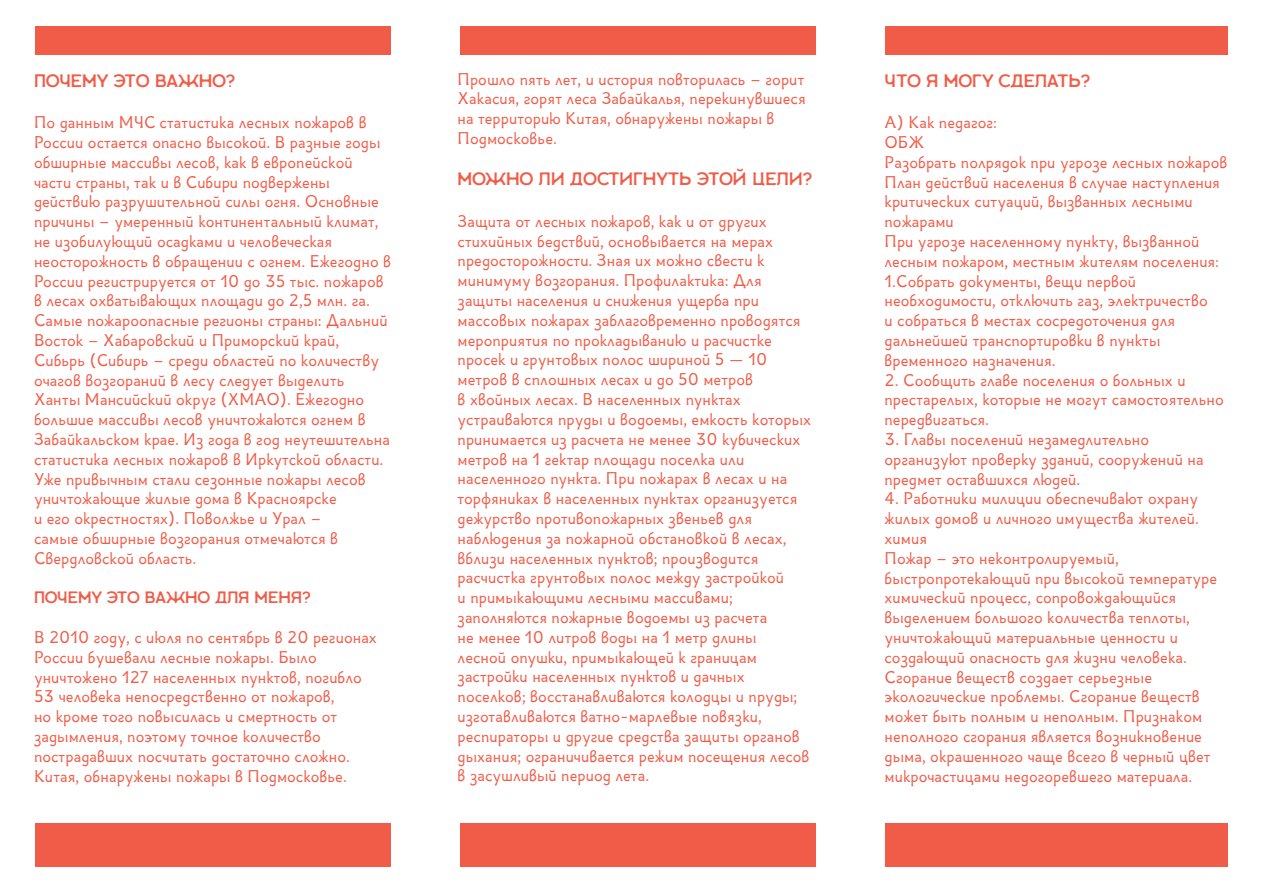
<style>
.page{position:relative;width:1263px;height:893px;background:#fff}
.page>*{position:absolute;margin:0;border:0;box-sizing:border-box;transform-origin:0 0}
.t1{font:18px "Labor Union Small";color:#f15c48}
.t2{font:16.5px/19.8px "ADYS";color:#f15c48}
.t3{font:16.5px "Labor Union Small";letter-spacing:.005em;color:#f15c48}
</style>
<div class="page">
<div style="left:885px;top:26px;width:343px;height:29px;background:#f15c48"></div>
<div style="left:460px;top:26px;width:356px;height:29px;background:#f15c48"></div>
<div style="left:35px;top:26px;width:355px;height:29px;background:#f15c48"></div>
<div style="left:885px;top:824px;width:343px;height:43px;background:#f15c48"></div>
<div style="left:460px;top:824px;width:356px;height:43px;background:#f15c48"></div>
<div style="left:35px;top:824px;width:355px;height:43px;background:#f15c48"></div>
<p class="t1" style="left:34px;top:69px;width:203px">Почему это важно?</p>
<p class="t2" style="left:34px;top:111px;width:359px">По данным МЧС статистика лесных пожаров в России остается опасно высокой. В разные годы обширные массивы лесов, как в европейской части страны, так и в Сибири подвержены действию разрушительной силы огня. Основные причины – умеренный континентальный климат, не изобилующий осадками и человеческая неосторожность в обращении с огнем. Ежегодно в России регистрируется от 10 до 35 тыс. пожаров в лесах охватывающих площади до 2,5 млн. га.<br>Самые пожароопасные регионы страны: Дальний Восток – Хабаровский и Приморский край, Сибьрь (Сибирь – среди областей по количеству очагов возгораний в лесу следует выделить Ханты Мансийский округ (ХМАО). Ежегодно большие массивы лесов уничтожаются огнем в Забайкальском крае. Из года в год неутешительна статистика лесных пожаров в Иркутской области.<br>Уже привычным стали сезонные пожары лесов уничтожающие жилые дома в Красноярске<br>и его окрестностях). Поволжье и Урал –<br>самые обширные возгорания отмечаются в Свердловской область.</p>
<p class="t3" style="left:34px;top:587px;width:278px">Почему это важно для меня?</p>
<p class="t2" style="left:34px;top:626px;width:344px">В 2010 году, с июля по сентябрь в 20 регионах России бушевали лесные пожары. Было уничтожено 127 населенных пунктов, погибло 53 человека непосредственно от пожаров,<br>но кроме того повысилась и смертность от задымления, поэтому точное количество пострадавших посчитать достаточно сложно.<br>Китая, обнаружены пожары в Подмосковье.</p>
<p class="t2" style="left:458px;top:68px;width:350px">Прошло пять лет, и история повторилась – горит Хакасия, горят леса Забайкалья, перекинувшиеся на территорию Китая, обнаружены пожары в Подмосковье.</p>
<p class="t1" style="left:458px;top:168px;width:356px">Можно ли достигнуть этой цели?</p>
<p class="t2" style="left:458px;top:210px;width:355px">Защита от лесных пожаров, как и от других стихийных бедствий, основывается на мерах предосторожности. Зная их можно свести к минимуму возгорания. Профилактика: Для защиты населения и снижения ущерба при массовых пожарах заблаговременно проводятся мероприятия по прокладыванию и расчистке просек и грунтовых полос шириной 5 — 10 метров в сплошных лесах и до 50 метров<br>в хвойных лесах. В населенных пунктах устраиваются пруды и водоемы, емкость которых принимается из расчета не менее 30 кубических метров на 1 гектар площади поселка или населенного пункта. При пожарах в лесах и на торфяниках в населенных пунктах организуется дежурство противопожарных звеньев для наблюдения за пожарной обстановкой в лесах, вблизи населенных пунктов; производится расчистка грунтовых полос между застройкой<br>и примыкающими лесными массивами; заполняются пожарные водоемы из расчета<br>не менее 10 литров воды на 1 метр длины<br>лесной опушки, примыкающей к границам застройки населенных пунктов и дачных поселков; восстанавливаются колодцы и пруды; изготавливаются ватно-марлевые повязки, респираторы и другие средства защиты органов дыхания; ограничивается режим посещения лесов в засушливый период лета.</p>
<p class="t1" style="left:884px;top:69px;width:207px">Что я могу сделать?</p>
<p class="t2" style="left:884px;top:111px;width:114px">А) Как педагог:</p>
<p class="t2" style="left:884px;top:131px;width:41px">ОБЖ</p>
<p class="t2" style="left:884px;top:151px;width:344px">Разобрать полрядок при угрозе лесных пожаров</p>
<p class="t2" style="left:884px;top:170px;width:337px">План действий населения в случае наступления критических ситуаций, вызванных лесными пожарами</p>
<p class="t2" style="left:884px;top:230px;width:336px">При угрозе населенному пункту, вызванной лесным пожаром, местным жителям поселения:</p>
<p class="t2" style="left:884px;top:269px;width:325px">1.Собрать документы, вещи первой необходимости, отключить газ, электричество и собраться в местах сосредоточения для дальнейшей транспортировки в пункты временного назначения.</p>
<p class="t2" style="left:884px;top:368px;width:341px">2. Сообщить главе поселения о больных и престарелых, которые не могут самостоятельно передвигаться.</p>
<p class="t2" style="left:884px;top:428px;width:321px">3. Главы поселений незамедлительно организуют проверку зданий, сооружений на предмет оставшихся людей.</p>
<p class="t2" style="left:884px;top:487px;width:316px">4. Работники милиции обеспечивают охрану жилых домов и личного имущества жителей.</p>
<p class="t2" style="left:884px;top:527px;width:44px">химия</p>
<p class="t2" style="left:884px;top:547px;width:334px">Пожар – это неконтролируемый, быстропротекающий при высокой температуре химический процесс, сопровождающийся выделением большого количества теплоты, уничтожающий материальные ценности и создающий опасность для жизни человека.</p>
<p class="t2" style="left:884px;top:665px;width:328px">Сгорание веществ создает серьезные экологические проблемы. Сгорание веществ может быть полным и неполным. Признаком неполного сгорания является возникновение дыма, окрашенного чаще всего в черный цвет микрочастицами недогоревшего материала.</p>
</div>
